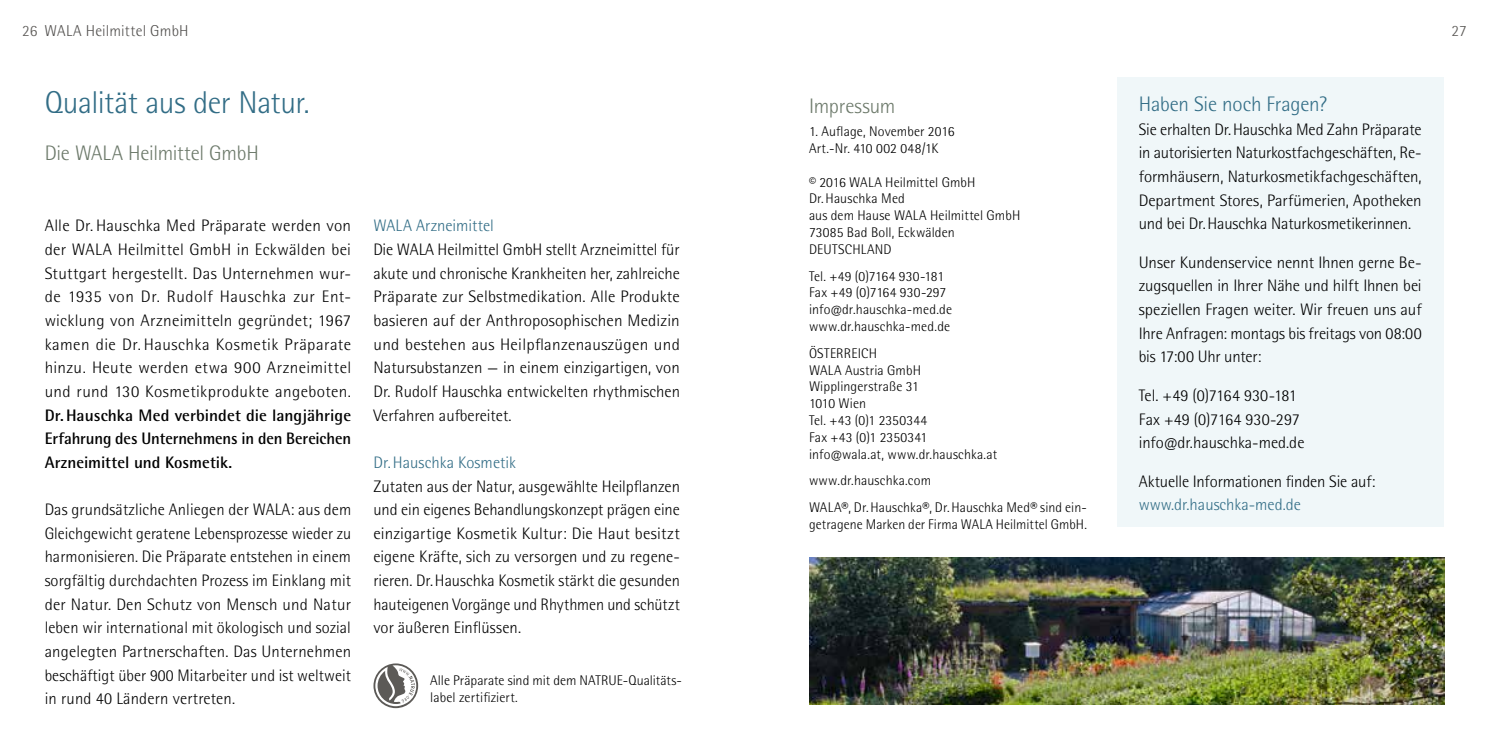
<style>
.page{position:relative;width:1489px;height:745px;background:#fff}
.page>*{position:absolute;margin:0;border:0;box-sizing:border-box;transform-origin:0 0}
.t1{font:300 31.5px "Rotis Semi Sans Pro";letter-spacing:-.02em;color:#326d86}
.t2{font:300 21px "Rotis Semi Sans Pro";letter-spacing:-.01em;color:#6c796a}
.t3{font:300 21px "Rotis Semi Sans Pro";letter-spacing:-.01em;color:#326d86}
.t4{font:300 16.62px/23.6px "Rotis Semi Sans Pro";color:#000;text-align:justify}
.t5{font:700 16.62px/23.6px "Rotis Semi Sans Pro";letter-spacing:-.005em;color:#000;text-align:justify}
.t6{font:300 16.62px "Rotis Semi Sans Pro";color:#326d86}
.t7{font:300 15.75px "Rotis Semi Sans Pro";letter-spacing:.01em;color:#514f4d}
.t8{font:300 15.75px "Rotis Semi Sans Pro";color:#5c5a57}
.t9{font:300 14px/16.8px "Rotis Semi Sans Pro";letter-spacing:.01em;color:#000}
.s1{color:#5c5a57}
</style>
<div class="page">
<img style="left:809px;top:557px;width:635px;height:147px">
<svg style="left:373px;top:663px;width:45px;height:44px"></svg>
<div style="left:1117px;top:77px;width:327px;height:449px;background:#f0f7f9"></div>
<p class="t7" style="left:22px;top:21px;width:168px"><span class="s1">26</span> WALA Heilmittel GmbH</p>
<p class="t8" style="left:1451px;top:21px;width:16px">27</p>
<h1 class="t1" style="left:45px;top:84px;width:266px">Qualität aus der Natur.</h1>
<p class="t2" style="left:45px;top:141px;width:216px">Die WALA Heilmittel GmbH</p>
<p class="t4" style="left:45px;top:214px;width:308px">Alle Dr. Hauschka Med Präparate werden von der WALA Heilmittel GmbH in Eckwälden bei Stuttgart hergestellt. Das Unternehmen wur&shy;de 1935 von Dr. Rudolf Hauschka zur Ent&shy;wicklung von Arzneimitteln gegründet; 1967 kamen die Dr. Hauschka Kosmetik Präparate hinzu. Heute werden etwa 900 Arzneimittel und rund 130 Kosmetikprodukte angeboten.</p>
<p class="t5" style="left:45px;top:402px;width:308px">Dr.Hauschka Med verbindet die langjährige Erfahrung des Unternehmens in den Bereichen Arzneimittel und Kosmetik.</p>
<p class="t4" style="left:45px;top:497px;width:308px">Das grundsätzliche Anliegen der WALA: aus dem Gleichgewicht geratene Lebensprozesse wieder zu harmonisieren. Die Präparate entstehen in einem sorgfältig durchdachten Prozess im Einklang mit der Natur. Den Schutz von Mensch und Natur leben wir international mit ökologisch und sozial angelegten Partnerschaften. Das Unternehmen beschäftigt über 900 Mitarbeiter und ist weltweit in rund 40 Ländern vertreten.</p>
<p class="t6" style="left:373px;top:216px;width:122px">WALA Arzneimittel</p>
<p class="t4" style="left:373px;top:237px;width:308px">Die WALA Heilmittel GmbH stellt Arzneimittel für akute und chronische Krankheiten her, zahlreiche Präparate zur Selbstmedikation. Alle Produkte basieren auf der Anthroposophischen Medizin und bestehen aus Heilpflanzenauszügen und Natursubstanzen — in einem einzigartigen, von Dr. Rudolf Hauschka entwickelten rhythmischen Verfahren aufbereitet.</p>
<p class="t6" style="left:373px;top:452px;width:144px">Dr.Hauschka Kosmetik</p>
<p class="t4" style="left:373px;top:474px;width:308px">Zutaten aus der Natur, ausgewählte Heilpflanzen und ein eigenes Behandlungskonzept prägen eine einzigartige Kosmetik Kultur: Die Haut besitzt eigene Kräfte, sich zu versorgen und zu regene&shy;rieren. Dr.Hauschka Kosmetik stärkt die gesunden hauteigenen Vorgänge und Rhythmen und schützt vor äußeren Einflüssen.</p>
<p class="t9" style="left:430px;top:671px;width:253px">Alle Präparate sind mit dem NATRUE-Qualitäts&shy;label zertifiziert.</p>
<p class="t2" style="left:809px;top:94px;width:88px">Impressum</p>
<p class="t9" style="left:809px;top:123px;width:147px">1. Auflage, November 2016<br>Art.-Nr. 410 002 048/1K</p>
<p class="t9" style="left:809px;top:173px;width:213px">© 2016 WALA Heilmittel GmbH<br>Dr.Hauschka Med<br>aus dem Hause WALA Heilmittel GmbH<br>73085 Bad Boll, Eckwälden<br>DEUTSCHLAND</p>
<p class="t9" style="left:809px;top:267px;width:145px">Tel. +49 (0)7164 930-181<br>Fax +49 (0)7164 930-297 info@dr.hauschka-med.de www.dr.hauschka-med.de</p>
<p class="t9" style="left:809px;top:344px;width:190px">ÖSTERREICH<br>WALA Austria GmbH<br>Wipplingerstraße 31<br>1010 Wien<br>Tel. +43 (0)1 2350344<br>Fax +43 (0)1 2350341 info@wala.at, www.dr.hauschka.at</p>
<p class="t9" style="left:809px;top:467px;width:279px;line-height:26.8px">www.dr.hauschka.com<br>WALA®, Dr.Hauschka®, Dr.Hauschka Med® sind ein-</p>
<p class="t9" style="left:809px;top:515px;width:279px">getragene Marken der Firma WALA Heilmittel GmbH.</p>
<p class="t3" style="left:1138px;top:92px;width:189px">Haben Sie noch Fragen?</p>
<p class="t4" style="left:1138px;top:117px;width:284px">Sie erhalten Dr.Hauschka Med Zahn Präparate in autorisierten Naturkostfachgeschäften, Re&shy;formhäusern, Naturkosmetikfachgeschäften, Department Stores, Parfümerien, Apotheken und bei Dr.Hauschka Naturkosmetikerinnen.</p>
<p class="t4" style="left:1138px;top:250px;width:284px">Unser Kundenservice nennt Ihnen gerne Be&shy;zugsquellen in Ihrer Nähe und hilft Ihnen bei speziellen Fragen weiter. Wir freuen uns auf Ihre Anfragen: montags bis freitags von 08:00 bis 17:00 Uhr unter:</p>
<p class="t4" style="left:1138px;top:383px;width:167px;text-align:left">Tel. +49 (0)7164 930-181<br>Fax +49 (0)7164 930-297 info@dr.hauschka-med.de</p>
<p class="t4" style="left:1138px;top:469px;width:238px">Aktuelle Informationen finden Sie auf:</p>
<p class="t6" style="left:1138px;top:495px;width:164px">www.dr.hauschka-med.de</p>
</div>
